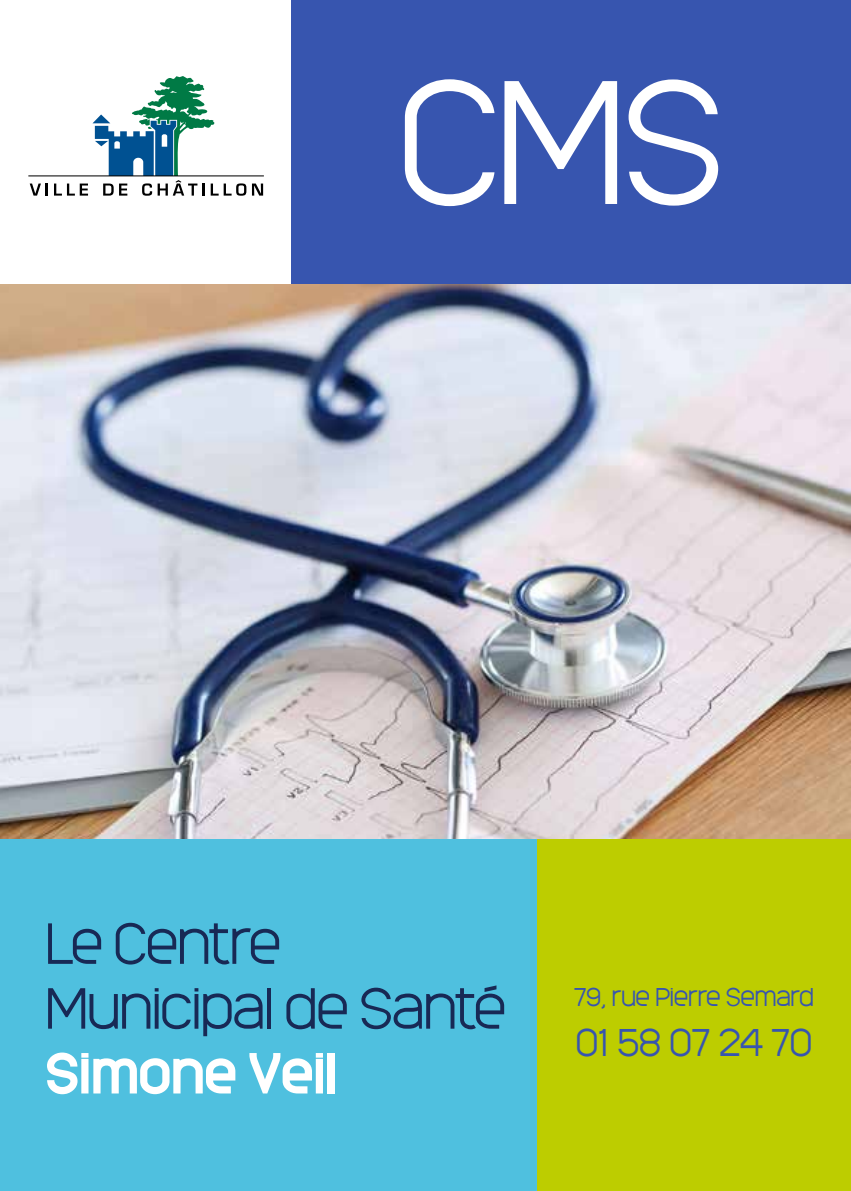
<style>
.page{position:relative;width:851px;height:1191px;background:#fff}
.page>*{position:absolute;margin:0;border:0;box-sizing:border-box;transform-origin:0 0}
.t1{font:300 164px "Monark";color:#fff}
.t2{font:300 54px/64.8px "Monark";letter-spacing:-.01em;color:#182955}
.t3{font:700 54px "Monark";letter-spacing:-.01em;color:#fff}
.t4{font:300 36px "Monark";color:#3755af}
.t5{font:300 24px "Monark";color:#3755af}
</style>
<div class="page">
<img style="left:0;top:283px;width:850px;height:556px">
<div style="left:0;top:839px;width:539px;height:352px;background:#4fc0df"></div>
<div style="left:537px;top:839px;width:313px;height:352px;background:#bdcd00"></div>
<div style="left:286px;top:0;width:564px;height:283px;background:#3755af"></div>
<div style="left:0;top:0;width:290px;height:283px;background:#fff"></div>
<svg style="left:30px;top:183px;width:18px;height:13px"></svg>
<svg style="left:54px;top:76px;width:210px;height:120px"></svg>
<hr style="left:28px;top:175px;width:236px;height:1px;background:#000">
<h1 class="t1" style="left:400px;top:30px;width:324px">CMS</h1>
<p class="t2" style="left:45px;top:909px;width:462px">Le Centre<br>Municipal de Santé</p>
<p class="t3" style="left:45px;top:1034px;width:294px">Simone Veil</p>
<p class="t5" style="left:574px;top:980px;width:241px">79, rue Pierre Semard</p>
<p class="t4" style="left:575px;top:1018px;width:238px">01 58 07 24 70</p>
</div>
